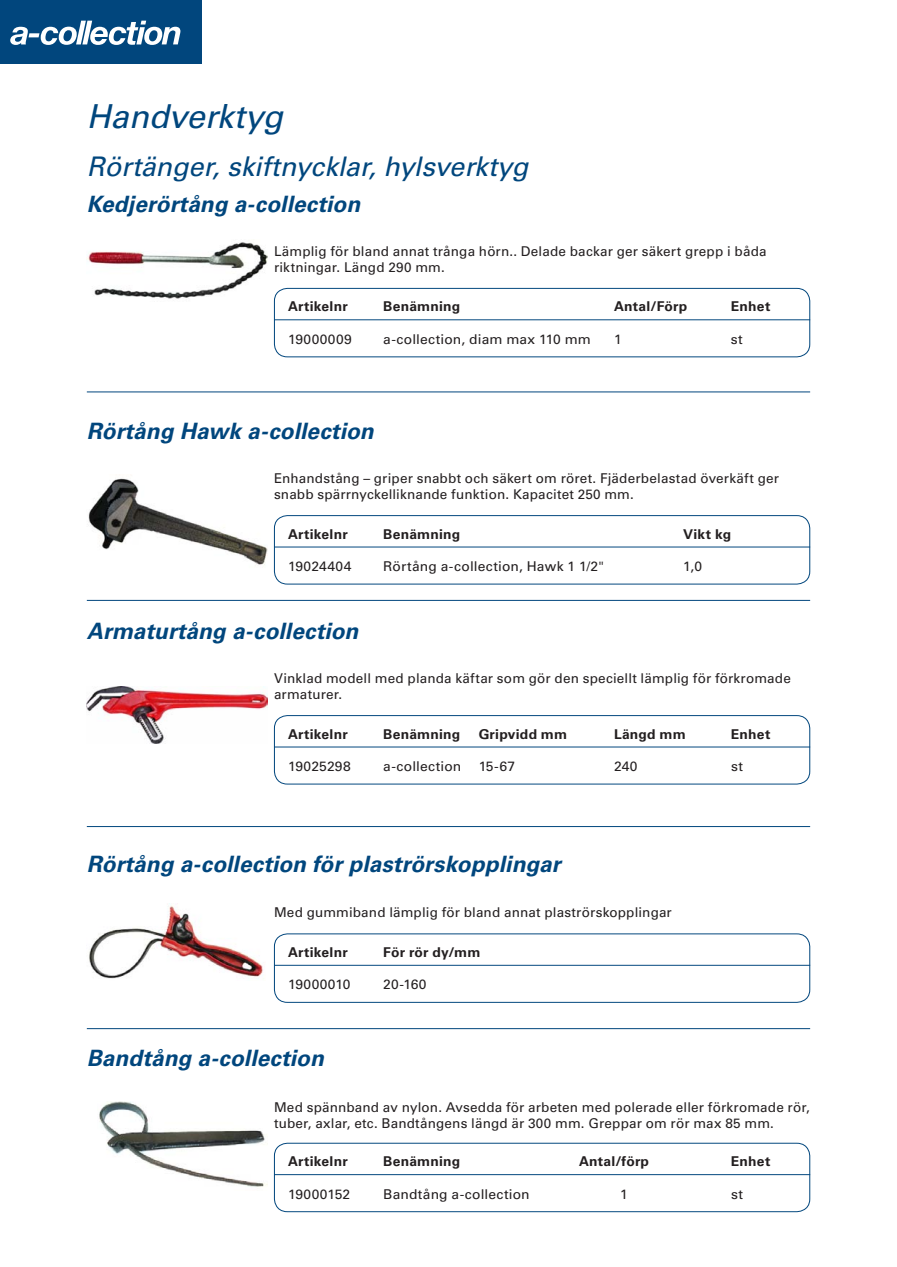
<style>
.page{position:relative;width:897px;height:1267px;background:#fff}
.page>*{position:absolute;margin:0;border:0;box-sizing:border-box;transform-origin:0 0}
.Rubrik{font:italic 33px "Univers LT Std";letter-spacing:-.005em;color:#01467d}
.Rub2{font:italic 27px "Univers LT Std";letter-spacing:-.005em;color:#01467d}
.Underrubrik{font:italic 700 22.5px "Univers LT Std";letter-spacing:.005em;color:#01467d}
.Brödtext{font:13.5px/16.2px "Univers LT Std";letter-spacing:.015em;color:#231f20}
.Tabell_5_special{font:700 13.5px "Univers LT Std";letter-spacing:.015em;color:#231f20}
.Tabell_5_special-2{font:13.5px "Univers LT Std";letter-spacing:.01em;color:#231f20}
.Tabell_5_special-3{font:13.5px "Univers LT Std";letter-spacing:.03em;color:#231f20}
</style>
<div class="page">
<div style="left:0;top:0;width:202px;height:63px;background:#01467d"></div>
<svg style="left:10px;top:21px;width:170px;height:24px"></svg>
<hr style="left:87px;top:391px;width:723px;height:1px;background:#01467d">
<hr style="left:87px;top:600px;width:723px;height:1px;background:#01467d">
<hr style="left:87px;top:826px;width:723px;height:1px;background:#01467d">
<hr style="left:87px;top:1028px;width:723px;height:1px;background:#01467d">
<hr style="left:274px;top:319px;width:536px;height:1px;background:#01467d">
<div style="left:274px;top:288px;width:536px;height:69px;border:1px solid #01467d;border-radius:13px"></div>
<hr style="left:274px;top:546px;width:536px;height:1px;background:#01467d">
<div style="left:274px;top:515px;width:536px;height:69px;border:1px solid #01467d;border-radius:13px"></div>
<hr style="left:274px;top:746px;width:536px;height:1px;background:#01467d">
<div style="left:274px;top:715px;width:536px;height:69px;border:1px solid #01467d;border-radius:13px"></div>
<hr style="left:274px;top:964px;width:536px;height:1px;background:#01467d">
<div style="left:274px;top:933px;width:536px;height:69px;border:1px solid #01467d;border-radius:13px"></div>
<hr style="left:274px;top:1174px;width:536px;height:1px;background:#01467d">
<div style="left:274px;top:1142px;width:536px;height:69px;border:1px solid #01467d;border-radius:13px"></div>
<img style="left:87px;top:242px;width:180px;height:57px">
<img style="left:88px;top:478px;width:179px;height:87px">
<img style="left:87px;top:686px;width:180px;height:57px">
<img style="left:99px;top:1101px;width:168px;height:86px">
<img style="left:89px;top:903px;width:174px;height:76px">
<p class="Rubrik" style="left:87px;top:96px;width:197px">Handverktyg</p>
<p class="Rub2" style="left:87px;top:150px;width:443px">Rörtänger, skiftnycklar, hylsverktyg</p>
<p class="Underrubrik" style="left:87px;top:190px;width:275px">Kedjerörtång a-collection</p>
<p class="Brödtext" style="left:274px;top:243px;width:494px">Lämplig för bland annat trånga hörn.. Delade backar ger säkert grepp i båda riktningar. Längd 290 mm.</p>
<p class="Tabell_5_special" style="left:288px;top:298px;width:61px">Artikelnr</p>
<p class="Tabell_5_special" style="left:383px;top:298px;width:78px">Benämning</p>
<p class="Tabell_5_special" style="left:614px;top:298px;width:75px">Antal/Förp</p>
<p class="Tabell_5_special" style="left:730px;top:298px;width:41px">Enhet</p>
<p class="Tabell_5_special-3" style="left:288px;top:331px;width:65px">19000009</p>
<p class="Tabell_5_special-2" style="left:383px;top:331px;width:209px">a-collection, diam max 110 mm</p>
<p class="Tabell_5_special-2" style="left:614px;top:331px;width:9px">1</p>
<p class="Tabell_5_special-2" style="left:730px;top:331px;width:13px">st</p>
<p class="Underrubrik" style="left:87px;top:417px;width:288px">Rörtång Hawk a-collection</p>
<p class="Brödtext" style="left:274px;top:470px;width:506px">Enhandstång – griper snabbt och säkert om röret. Fjäderbelastad överkäft ger snabb spärrnyckelliknande funktion. Kapacitet 250 mm.</p>
<p class="Tabell_5_special" style="left:288px;top:526px;width:61px">Artikelnr</p>
<p class="Tabell_5_special" style="left:383px;top:526px;width:78px">Benämning</p>
<p class="Tabell_5_special" style="left:683px;top:526px;width:49px">Vikt kg</p>
<p class="Tabell_5_special-3" style="left:288px;top:558px;width:65px">19024404</p>
<p class="Tabell_5_special-2" style="left:383px;top:558px;width:222px">Rörtång a-collection, Hawk 1 1/2"</p>
<p class="Tabell_5_special-2" style="left:683px;top:558px;width:20px">1,0</p>
<p class="Underrubrik" style="left:87px;top:617px;width:273px">Armaturtång a-collection</p>
<p class="Brödtext" style="left:274px;top:670px;width:518px">Vinklad modell med planda käftar som gör den speciellt lämplig för förkromade armaturer.</p>
<p class="Tabell_5_special" style="left:288px;top:725px;width:61px">Artikelnr</p>
<p class="Tabell_5_special" style="left:383px;top:725px;width:78px">Benämning</p>
<p class="Tabell_5_special" style="left:478px;top:725px;width:90px">Gripvidd mm</p>
<p class="Tabell_5_special" style="left:614px;top:725px;width:73px">Längd mm</p>
<p class="Tabell_5_special" style="left:730px;top:725px;width:41px">Enhet</p>
<p class="Tabell_5_special-2" style="left:288px;top:758px;width:64px">19025298</p>
<p class="Tabell_5_special-2" style="left:383px;top:758px;width:80px">a-collection</p>
<p class="Tabell_5_special-2" style="left:478px;top:758px;width:38px">15-67</p>
<p class="Tabell_5_special-2" style="left:614px;top:758px;width:25px">240</p>
<p class="Tabell_5_special-2" style="left:731px;top:758px;width:13px">st</p>
<p class="Underrubrik" style="left:87px;top:850px;width:475px">Rörtång a-collection för plaströrskopplingar</p>
<p class="Brödtext" style="left:274px;top:904px;width:399px">Med gummiband lämplig för bland annat plaströrskopplingar</p>
<p class="Tabell_5_special" style="left:288px;top:944px;width:61px">Artikelnr</p>
<p class="Tabell_5_special" style="left:383px;top:944px;width:99px">För rör dy/mm</p>
<p class="Tabell_5_special-3" style="left:288px;top:976px;width:64px">19000010</p>
<p class="Tabell_5_special-2" style="left:383px;top:976px;width:45px">20-160</p>
<p class="Underrubrik" style="left:87px;top:1044px;width:238px">Bandtång a-collection</p>
<p class="Brödtext" style="left:274px;top:1098px;width:537px">Med spännband av nylon. Avsedda för arbeten med polerade eller förkromade rör, tuber, axlar, etc. Bandtångens längd är 300 mm. Greppar om rör max 85 mm.</p>
<p class="Tabell_5_special" style="left:288px;top:1153px;width:61px">Artikelnr</p>
<p class="Tabell_5_special" style="left:383px;top:1153px;width:78px">Benämning</p>
<p class="Tabell_5_special" style="left:579px;top:1153px;width:72px">Antal/förp</p>
<p class="Tabell_5_special" style="left:730px;top:1153px;width:41px">Enhet</p>
<p class="Tabell_5_special-2" style="left:288px;top:1185px;width:64px">19000152</p>
<p class="Tabell_5_special-2" style="left:383px;top:1185px;width:148px">Bandtång a-collection</p>
<p class="Tabell_5_special-2" style="left:620px;top:1185px;width:9px">1</p>
<p class="Tabell_5_special-2" style="left:731px;top:1185px;width:13px">st</p>
</div>
